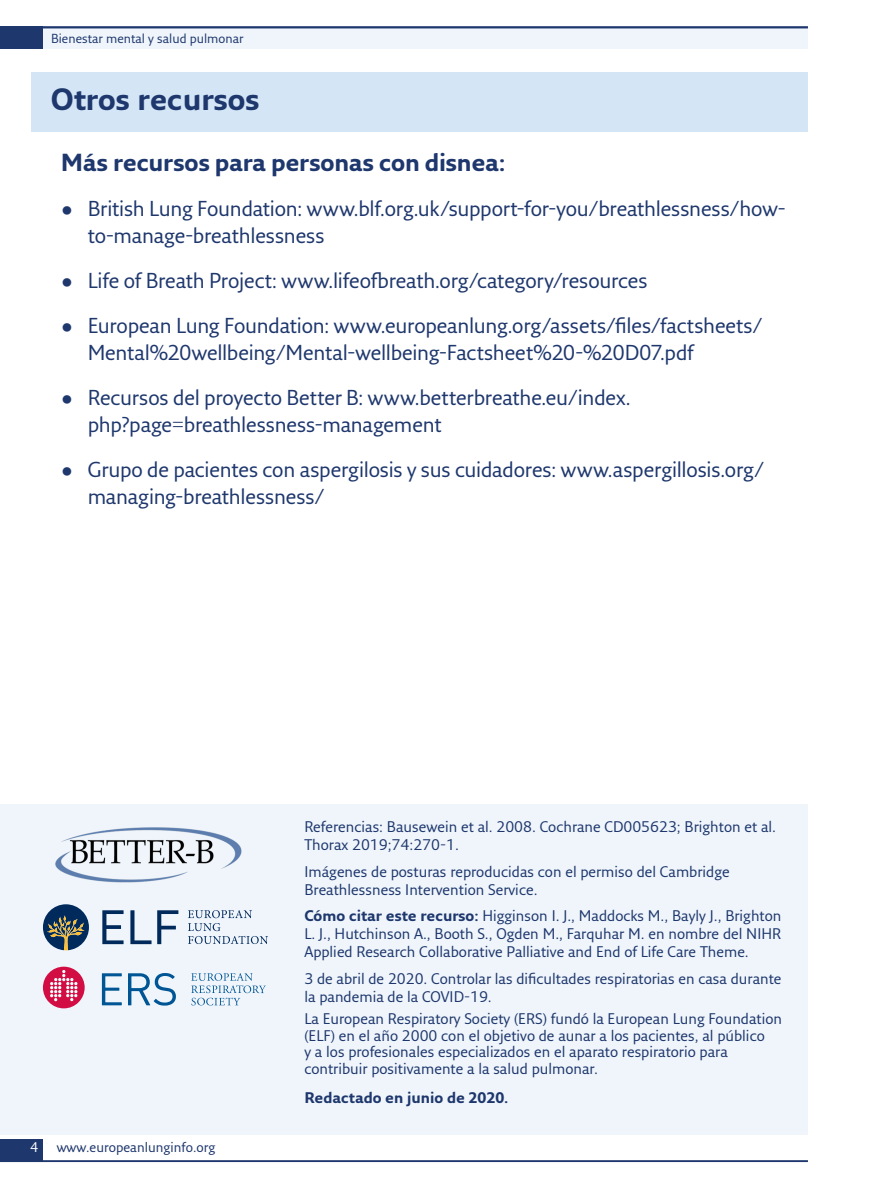
<style>
.page{position:relative;width:893px;height:1191px;background:#fff}
.page>*{position:absolute;margin:0;border:0;box-sizing:border-box;transform-origin:0 0}
.t1{font:700 30px "Fresco Sans Pro";color:#1e376d}
.H___B-head{font:700 24px "Fresco Sans Pro";letter-spacing:-.01em;color:#1e376d}
.t2{font:21px/27px "Fresco Sans Pro";letter-spacing:-.01em;color:#1e376d}
.t3{font:15px/18px "Fresco Sans Pro";color:#1e376d}
.t4{font:700 15px "Fresco Sans Pro";color:#1e376d}
.Running_foot_left{font:13.5px "Fresco Sans Pro";color:#1e376d}
.Folio_left{font:13.5px "Fresco Sans Pro";color:#fff}
.Running_head_left{font:12.75px "Fresco Sans Pro";color:#1e376d}
.s1{font-weight:700}
</style>
<div class="page">
<div style="left:0;top:26px;width:808px;height:23px;background:#eff5fb"></div>
<div style="left:0;top:1138px;width:43px;height:23px;background:#1e376d"></div>
<div style="left:0;top:26px;width:43px;height:23px;background:#1e376d"></div>
<hr style="left:0;top:1160px;width:808px;height:2px;background:#1e376d">
<hr style="left:0;top:26px;width:808px;height:2px;background:#1e376d">
<div style="left:31px;top:72px;width:777px;height:60px;background:#d4e5f5"></div>
<div style="left:0;top:804px;width:808px;height:330px;background:#eff5fb"></div>
<svg style="left:102px;top:910px;width:22px;height:34px"></svg>
<svg style="left:130px;top:910px;width:48px;height:34px"></svg>
<svg style="left:188px;top:910px;width:80px;height:34px"></svg>
<svg style="left:43px;top:904px;width:46px;height:46px"></svg>
<svg style="left:191px;top:973px;width:75px;height:32px"></svg>
<svg style="left:102px;top:973px;width:20px;height:32px"></svg>
<div style="left:43px;top:966px;width:42px;height:42px;background:#d20d44;border-radius:50%"></div>
<svg style="left:50px;top:970px;width:27px;height:31px"></svg>
<svg style="left:128px;top:973px;width:48px;height:32px"></svg>
<img style="left:55px;top:827px;width:187px;height:56px">
<p class="Running_head_left" style="left:51px;top:30px;width:194px">Bienestar mental y salud pulmonar</p>
<p class="t1" style="left:51px;top:80px;width:210px">Otros recursos</p>
<p class="H___B-head" style="left:61px;top:147px;width:446px">Más recursos para personas con disnea:</p>
<p class="t2" style="left:88px;top:195px;width:700px;text-indent:-27px">• British Lung Foundation: www.blf.org.uk/support-for-you/breathlessness/how&shy;to-manage-breathlessness</p>
<p class="t2" style="left:61px;top:267px;width:588px">• Life of Breath Project: www.lifeofbreath.org/category/resources</p>
<p class="t2" style="left:88px;top:312px;width:676px;text-indent:-27px">• European Lung Foundation: www.europeanlung.org/assets/files/factsheets/<br>Mental%20wellbeing/Mental-wellbeing-Factsheet%20-%20D07.pdf</p>
<p class="t2" style="left:88px;top:384px;width:545px;text-indent:-27px">• Recursos del proyecto Better B: www.betterbreathe.eu/index. php?page=breathlessness-management</p>
<p class="t2" style="left:88px;top:456px;width:678px;text-indent:-27px">• Grupo de pacientes con aspergilosis y sus cuidadores: www.aspergillosis.org/ managing-breathlessness/</p>
<p class="Folio_left" style="left:30px;top:1139px;width:10px">4</p>
<p class="Running_foot_left" style="left:57px;top:1138px;width:160px">www.europeanlunginfo.org</p>
<p class="t3" style="left:304px;top:817px;width:473px">Referencias: Bausewein et al. 2008. Cochrane CD005623; Brighton et al.<br>Thorax 2019;74:270-1.</p>
<p class="t3" style="left:304px;top:862px;width:427px">Imágenes de posturas reproducidas con el permiso del Cambridge<br>Breathlessness Intervention Service.</p>
<p class="t3" style="left:304px;top:906px;width:478px;text-align:justify"><span class="s1">Cómo citar este recurso:</span> Higginson I. J., Maddocks M., Bayly J., Brighton L. J., Hutchinson A., Booth S., Ogden M., Farquhar M. en nombre del NIHR Applied Research Collaborative Palliative and End of Life Care Theme.</p>
<p class="t3" style="left:304px;top:969px;width:479px">3 de abril de 2020. Controlar las dificultades respiratorias en casa durante la pandemia de la COVID-19.</p>
<p class="t3" style="left:304px;top:1010px;width:479px;line-height:16.5px">La European Respiratory Society (ERS) fundó la European Lung Foundation (ELF) en el año 2000 con el objetivo de aunar a los pacientes, al público<br>y a los profesionales especializados en el aparato respiratorio para contribuir positivamente a la salud pulmonar.</p>
<p class="t4" style="left:304px;top:1088px;width:206px">Redactado en junio de 2020.</p>
</div>
